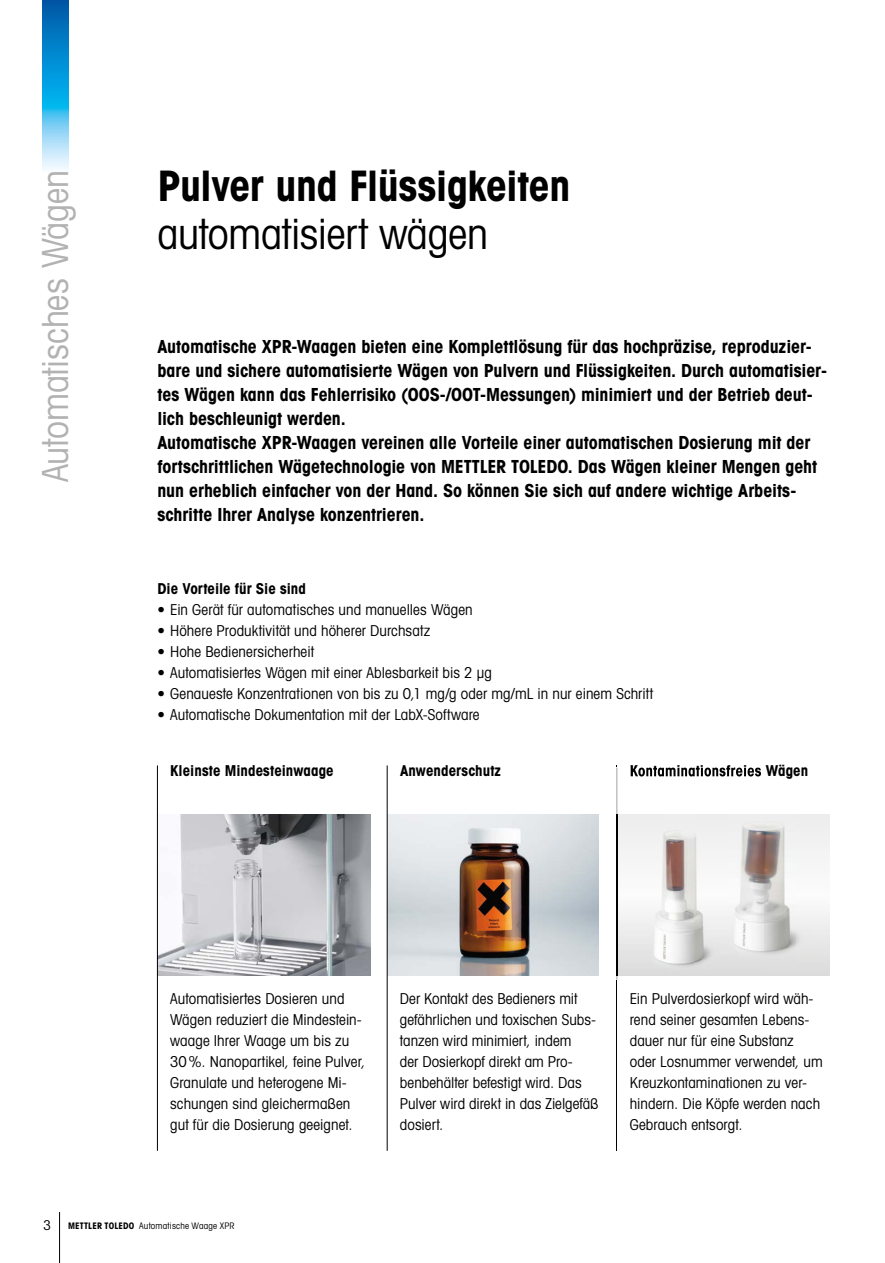
<style>
.page{position:relative;width:885px;height:1263px;background:#fff}
.page>*{position:absolute;margin:0;border:0;box-sizing:border-box;transform-origin:0 0}
.t1{font:42px "Avant Gardefor MT Bd";letter-spacing:-.01em;color:#000}
.t2{font:42px "Avant Gardefor MT Bk";letter-spacing:-.005em;color:#000}
.t3{font:36px "Avant Gardefor MT Bk";letter-spacing:-.005em;color:#b3b2b2}
.t4{font:18px/24px "Avant Gardefor MT Bd";letter-spacing:-.005em;color:#000}
.t5{font:15px/21px "Avant Gardefor MT Bk";letter-spacing:.005em;color:#000}
.t6{font:15px "Avant Gardefor MT Bd";letter-spacing:.005em;color:#000}
.t7{font:13.5px "Avant Gardefor MT Bk";color:#000}
.t8{font:9px "Avant Gardefor MT Bk";letter-spacing:.025em;color:#000}
.s1{font-family:"Avant Gardefor MT Bd"}
</style>
<div class="page">
<img style="left:158px;top:814px;width:212px;height:162px">
<img style="left:388px;top:814px;width:211px;height:162px">
<div style="left:763px;top:966px;width:66px;height:10px;background:#dcdcdc"></div>
<hr style="left:59px;top:1212px;width:1px;height:51px;background:#000">
<svg style="left:43px;top:0;width:25px;height:170px;background:#39a6dc"></svg>
<hr style="left:157px;top:765px;width:1px;height:386px;background:#000">
<hr style="left:616px;top:765px;width:1px;height:386px;background:#000">
<hr style="left:387px;top:765px;width:1px;height:386px;background:#000">
<img style="left:617px;top:767px;width:48px;height:209px">
<img style="left:665px;top:814px;width:29px;height:108px">
<img style="left:665px;top:922px;width:49px;height:54px">
<img style="left:616px;top:767px;width:1px;height:213px">
<img style="left:630px;top:767px;width:132px;height:12px">
<img style="left:617px;top:814px;width:1px;height:162px">
<img style="left:694px;top:814px;width:102px;height:152px">
<img style="left:829px;top:814px;width:1px;height:25px">
<img style="left:829px;top:839px;width:1px;height:127px">
<h2 class="t3" style="left:33px;top:482px;width:314px;rotate:-90deg">Automatisches Wägen</h2>
<h1 class="t1" style="left:157px;top:158px;width:414px">Pulver und Flüssigkeiten</h1>
<h1 class="t2" style="left:157px;top:207px;width:332px">automatisiert wägen</h1>
<p class="t4" style="left:157px;top:334px;width:671px">Automatische XPR-Waagen bieten eine Komplettlösung für das hochpräzise, reproduzier&shy;bare und sichere automatisierte Wägen von Pulvern und Flüssigkeiten. Durch automatisier&shy;tes Wägen kann das Fehlerrisiko (OOS-/OOT-Messungen) minimiert und der Betrieb deut&shy;lich beschleunigt werden.<br>Automatische XPR-Waagen vereinen alle Vorteile einer automatischen Dosierung mit der fortschrittlichen Wägetechnologie von METTLER TOLEDO. Das Wägen kleiner Mengen geht nun erheblich einfacher von der Hand. So können Sie sich auf andere wichtige Arbeits&shy;schritte Ihrer Analyse konzentrieren.</p>
<p class="t6" style="left:157px;top:579px;width:150px">Die Vorteile für Sie sind</p>
<p class="t5" style="left:157px;top:599px;width:317px">• Ein Gerät für automatisches und manuelles Wägen</p>
<p class="t5" style="left:157px;top:620px;width:274px">• Höhere Produktivität und höherer Durchsatz</p>
<p class="t5" style="left:157px;top:641px;width:158px">• Hohe Bedienersicherheit</p>
<p class="t5" style="left:157px;top:662px;width:336px">• Automatisiertes Wägen mit einer Ablesbarkeit bis 2 µg</p>
<p class="t5" style="left:157px;top:683px;width:497px">• Genaueste Konzentrationen von bis zu 0,1 mg/g oder mg/mL in nur einem Schritt</p>
<p class="t5" style="left:157px;top:704px;width:323px">• Automatische Dokumentation mit der LabX-Software</p>
<p class="t6" style="left:170px;top:761px;width:165px">Kleinste Mindesteinwaage</p>
<p class="t6" style="left:400px;top:761px;width:103px">Anwenderschutz</p>
<p class="t5" style="left:170px;top:987px;width:196px">Automatisiertes Dosieren und<br>Wägen reduziert die Mindestein&shy;waage Ihrer Waage um bis zu<br>30 %. Nanopartikel, feine Pulver,<br>Granulate und heterogene Mi&shy;schungen sind gleichermaßen gut für die Dosierung geeignet.</p>
<p class="t5" style="left:400px;top:987px;width:200px">Der Kontakt des Bedieners mit gefährlichen und toxischen Subs&shy;tanzen wird minimiert, indem<br>der Dosierkopf direkt am Pro&shy;benbehälter befestigt wird. Das<br>Pulver wird direkt in das Zielgefäß dosiert.</p>
<p class="t5" style="left:629px;top:987px;width:194px">Ein Pulverdosierkopf wird wäh&shy;rend seiner gesamten Lebens&shy;dauer nur für eine Substanz oder Losnummer verwendet, um<br>Kreuzkontaminationen zu ver&shy;hindern. Die Köpfe werden nach<br>Gebrauch entsorgt.</p>
<p class="t7" style="left:44px;top:1217px;width:9px">3</p>
<p class="t8" style="left:68px;top:1220px;width:168px"><span class="s1">METTLER TOLEDO</span> Automatische Waage XPR</p>
</div>
